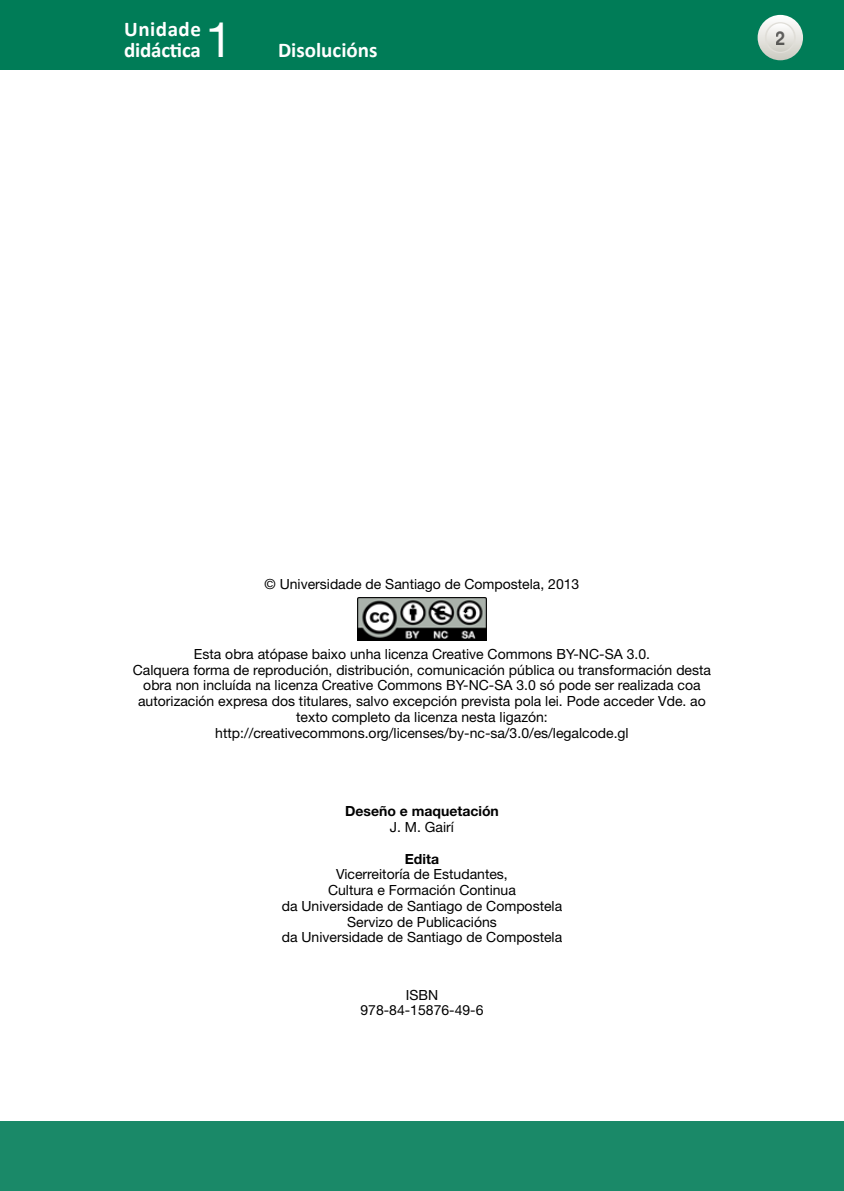
<style>
.page{position:relative;width:844px;height:1191px;background:#fff}
.page>*{position:absolute;margin:0;border:0;box-sizing:border-box;transform-origin:0 0}
.t1{font:49px "Helvetica Neue";color:#fff}
.t2{font:700 21px/21px "Calibri";color:#fff}
.t3{font:700 19.25px "Helvetica Neue";color:#000;scale:.9 1}
.t4{font:14px/15.8px "Helvetica Neue";color:#000;text-align:center}
.t5{font:700 14px "Helvetica Neue";color:#000}
</style>
<div class="page">
<img style="left:357px;top:598px;width:129px;height:43px">
<div style="left:0;top:0;width:843px;height:69px;background:#007c57"></div>
<svg style="left:757px;top:15px;width:45px;height:45px"></svg>
<svg style="left:765px;top:23px;width:29px;height:29px"></svg>
<div style="left:764px;top:22px;width:31px;height:31px;border:1px solid #e0ded8;border-radius:50%"></div>
<div style="left:0;top:1121px;width:843px;height:70px;background:#1a8968"></div>
<h2 class="t2" style="left:124px;top:19px;width:78px">Unidade didáctica</h2>
<h1 class="t1" style="left:205px;top:11px;width:29px">1</h1>
<h2 class="t2" style="left:278px;top:40px;width:101px">Disolucións</h2>
<h3 class="t3" style="left:775px;top:26px;width:12px">2</h3>
<p class="t4" style="left:264px;top:576px;width:316px">© Universidade de Santiago de Compostela, 2013</p>
<p class="t4" style="left:133px;top:645px;width:579px">Esta obra atópase baixo unha licenza Creative Commons BY-NC-SA 3.0.<br>Calquera forma de reprodución, distribución, comunicación pública ou transformación desta obra non incluída na licenza Creative Commons BY-NC-SA 3.0 só pode ser realizada coa autorización expresa dos titulares, salvo excepción prevista pola lei. Pode acceder Vde. ao texto completo da licenza nesta ligazón: http://creativecommons.org/licenses/by-nc-sa/3.0/es/legalcode.gl</p>
<p class="t5" style="left:345px;top:802px;width:155px">Deseño e maquetación</p>
<p class="t4" style="left:390px;top:819px;width:66px">J. M. Gairí</p>
<p class="t5" style="left:405px;top:850px;width:36px">Edita</p>
<p class="t4" style="left:281px;top:866px;width:282px">Vicerreitoría de Estudantes,<br>Cultura e Formación Continua<br>da Universidade de Santiago de Compostela Servizo de Publicacións<br>da Universidade de Santiago de Compostela</p>
<p class="t4" style="left:360px;top:986px;width:124px">ISBN<br>978-84-15876-49-6</p>
</div>
